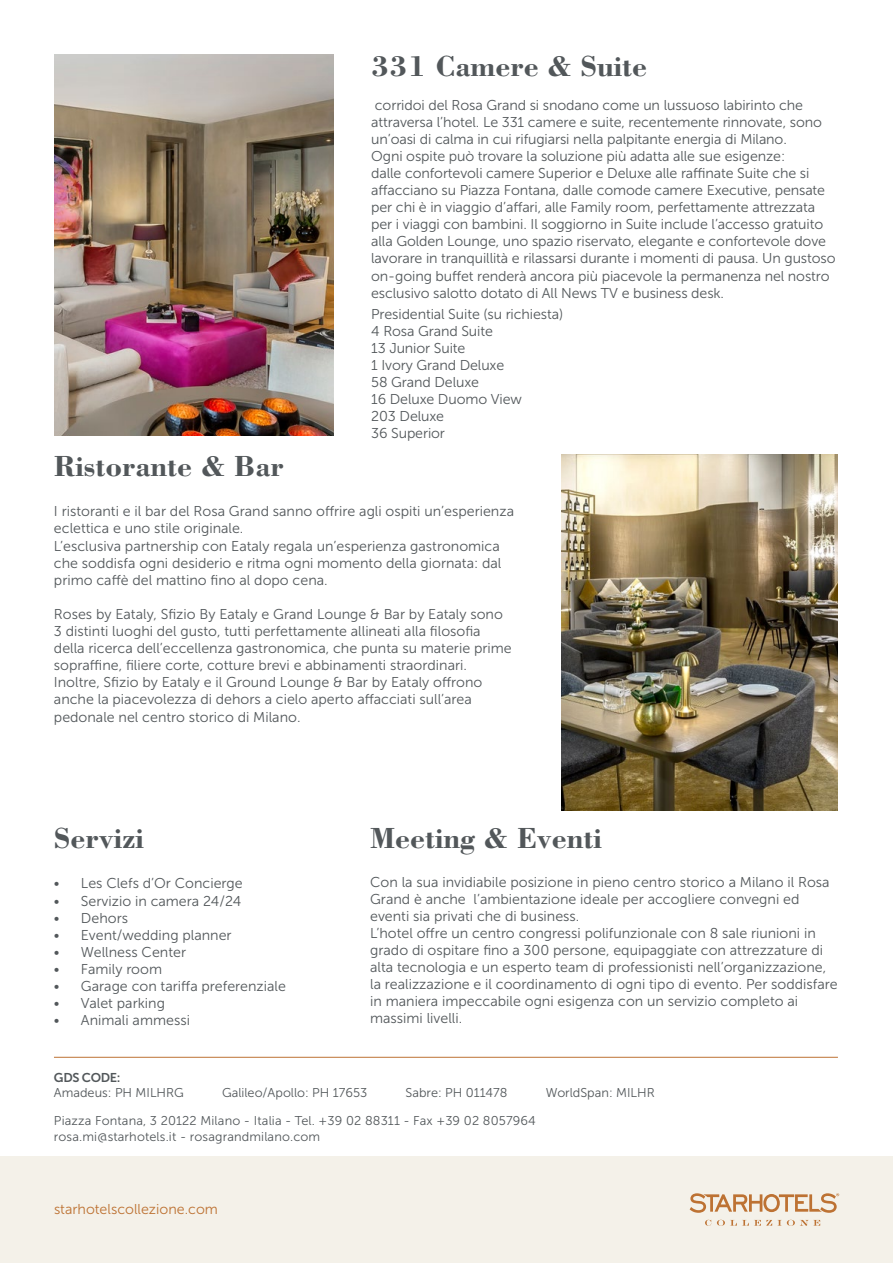
<style>
.page{position:relative;width:893px;height:1263px;background:#fff}
.page>*{position:absolute;margin:0;border:0;box-sizing:border-box;transform-origin:0 0}
.t1{font:700 30px "Bodoni Std";color:#52575a}
.t2{font:14.25px/17.1px "Museo Sans 300";color:#52575a}
.t3{font:14.25px "Museo Sans 300";color:#bd7233}
.t4{font:12.75px/15.3px "Museo Sans 300";letter-spacing:.01em;color:#52575a}
.t5{font:12.75px "Museo Sans 700";letter-spacing:-.025em;color:#52575a}
</style>
<div class="page">
<div style="left:0;top:1157px;width:893px;height:106px;background:#f4f1e9"></div>
<svg style="left:705px;top:1220px;width:6px;height:6px"></svg>
<svg style="left:717px;top:1220px;width:103px;height:6px"></svg>
<svg style="left:690px;top:1193px;width:149px;height:20px"></svg>
<hr style="left:54px;top:1057px;width:784px;height:1px;background:#bd7233">
<img style="left:54px;top:54px;width:280px;height:381px">
<img style="left:561px;top:455px;width:277px;height:356px">
<h1 class="t1" style="left:371px;top:48px;width:277px">331 Camere &amp; Suite</h1>
<p class="t2" style="left:371px;top:96px;width:466px">corridoi del Rosa Grand si snodano come un lussuoso labirinto che attraversa l’hotel. Le 331 camere e suite, recentemente rinnovate, sono un’oasi di calma in cui rifugiarsi nella palpitante energia di Milano.<br>Ogni ospite può trovare la soluzione più adatta alle sue esigenze:<br>dalle confortevoli camere Superior e Deluxe alle raffinate Suite che si affacciano su Piazza Fontana, dalle comode camere Executive, pensate per chi è in viaggio d’affari, alle Family room, perfettamente attrezzata per i viaggi con bambini. Il soggiorno in Suite include l’accesso gratuito alla Golden Lounge, uno spazio riservato, elegante e confortevole dove lavorare in tranquillità e rilassarsi durante i momenti di pausa. Un gustoso on-going buffet renderà ancora più piacevole la permanenza nel nostro esclusivo salotto dotato di All News TV e business desk.</p>
<p class="t2" style="left:371px;top:305px;width:193px">Presidential Suite (su richiesta)<br>4 Rosa Grand Suite<br>13 Junior Suite<br>1 Ivory Grand Deluxe<br>58 Grand Deluxe<br>16 Deluxe Duomo View<br>203 Deluxe<br>36 Superior</p>
<h1 class="t1" style="left:54px;top:447px;width:231px">Ristorante &amp; Bar</h1>
<p class="t2" style="left:54px;top:503px;width:462px">I ristoranti e il bar del Rosa Grand sanno offrire agli ospiti un’esperienza eclettica e uno stile originale.<br>L’esclusiva partnership con Eataly regala un’esperienza gastronomica che soddisfa ogni desiderio e ritma ogni momento della giornata: dal primo caffè del mattino fino al dopo cena.</p>
<p class="t2" style="left:54px;top:605px;width:459px">Roses by Eataly, Sfizio By Eataly e Grand Lounge &amp; Bar by Eataly sono 3 distinti luoghi del gusto, tutti perfettamente allineati alla filosofia della ricerca dell’eccellenza gastronomica, che punta su materie prime sopraffine, filiere corte, cotture brevi e abbinamenti straordinari.<br>Inoltre, Sfizio by Eataly e il Ground Lounge &amp; Bar by Eataly offrono anche la piacevolezza di dehors a cielo aperto affacciati sull’area pedonale nel centro storico di Milano.</p>
<h1 class="t1" style="left:54px;top:819px;width:91px">Servizi</h1>
<p class="t2" style="left:54px;top:875px;width:190px">• Les Clefs d’Or Concierge</p>
<p class="t2" style="left:54px;top:892px;width:189px">• Servizio in camera 24/24</p>
<p class="t2" style="left:54px;top:909px;width:76px">• Dehors</p>
<p class="t2" style="left:54px;top:926px;width:179px">• Event/wedding planner</p>
<p class="t2" style="left:54px;top:943px;width:134px">• Wellness Center</p>
<p class="t2" style="left:54px;top:960px;width:110px">• Family room</p>
<p class="t2" style="left:54px;top:978px;width:233px">• Garage con tariffa preferenziale</p>
<p class="t2" style="left:54px;top:995px;width:112px">• Valet parking</p>
<p class="t2" style="left:54px;top:1012px;width:137px">• Animali ammessi</p>
<h1 class="t1" style="left:370px;top:819px;width:233px">Meeting &amp; Eventi</h1>
<p class="t2" style="left:370px;top:873px;width:469px">Con la sua invidiabile posizione in pieno centro storico a Milano il Rosa Grand è anche l’ambientazione ideale per accogliere convegni ed eventi sia privati che di business.<br>L’hotel offre un centro congressi polifunzionale con 8 sale riunioni in grado di ospitare fino a 300 persone, equipaggiate con attrezzature di alta tecnologia e un esperto team di professionisti nell’organizzazione, la realizzazione e il coordinamento di ogni tipo di evento. Per soddisfare in maniera impeccabile ogni esigenza con un servizio completo ai massimi livelli.</p>
<p class="t5" style="left:54px;top:1070px;width:68px">GDS CODE:</p>
<p class="t4" style="left:54px;top:1085px;width:131px">Amadeus: PH MILHRG</p>
<p class="t4" style="left:222px;top:1085px;width:147px">Galileo/Apollo: PH 17653</p>
<p class="t4" style="left:406px;top:1085px;width:103px">Sabre: PH 011478</p>
<p class="t4" style="left:546px;top:1085px;width:110px">WorldSpan: MILHR</p>
<p class="t4" style="left:54px;top:1113px;width:483px">Piazza Fontana, 3 20122 Milano - Italia - Tel. +39 02 88311 - Fax +39 02 8057964 rosa.mi@starhotels.it - rosagrandmilano.com</p>
<p class="t3" style="left:54px;top:1201px;width:165px">starhotelscollezione.com</p>
</div>
